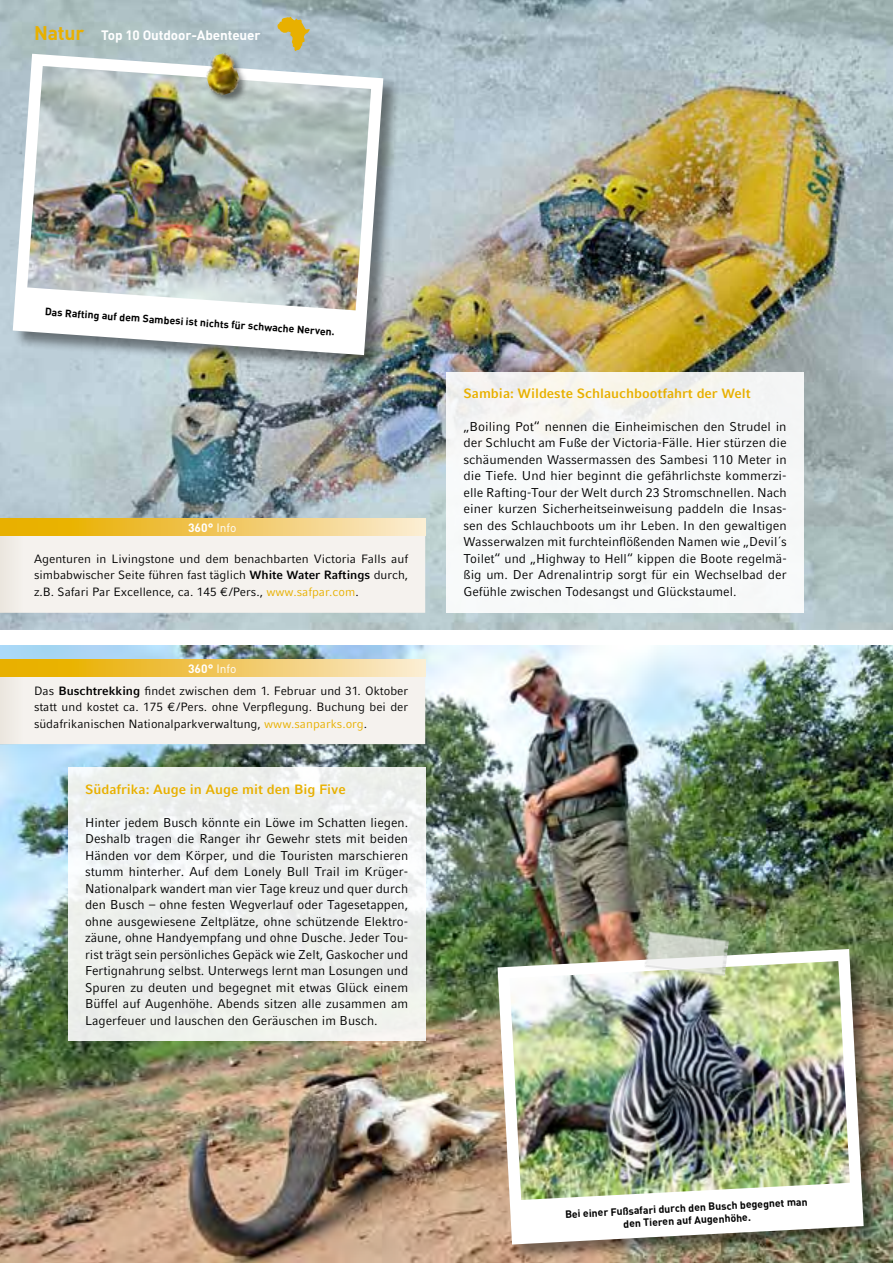
<style>
.page{position:relative;width:893px;height:1263px;background:#fff}
.page>*{position:absolute;margin:0;border:0;box-sizing:border-box;transform-origin:0 0}
.t1{font:700 13.5px "Compatil Fact LT";color:#e8b000}
.t2{font:700 13.5px "DIN";letter-spacing:-.01em;color:#fff}
.t3{font:12.75px/16.5px "Compatil Fact LT";color:#000;text-align:justify}
.t4{font:12px/16.5px "Compatil Fact LT";color:#000;text-align:justify}
.t5{font:700 12px "DIN";color:#fff}
.t6{font:700 10.5px/12.6px "DIN";color:#000;text-align:center}
.s1{font-size:19.5px;color:#e8b000}
.s2{font-weight:400}
.s3{font-weight:700}
.s4{color:#e8b000}
</style>
<div class="page">
<img style="left:0;top:0;width:893px;height:629px">
<img style="left:0;top:645px;width:893px;height:618px">
<div style="left:0;top:662px;width:425px;height:82px;background:#f5f2ee"></div>
<div style="left:0;top:662px;width:34px;height:82px;background:#f2eee9"></div>
<div style="left:497px;top:949px;width:384px;height:313px;background:#000;opacity:.45"></div>
<img style="left:497px;top:949px;width:367px;height:295px">
<img style="left:510px;top:961px;width:340px;height:239px">
<svg style="left:68px;top:767px;width:357px;height:274px;fill:#edefec"></svg>
<img style="left:643px;top:926px;width:87px;height:56px">
<div style="left:446px;top:372px;width:358px;height:240px;background:#f7f8f9"></div>
<div style="left:13px;top:54px;width:387px;height:318px;background:#000;opacity:.45"></div>
<svg style="left:13px;top:54px;width:370px;height:301px"></svg>
<img style="left:27px;top:66px;width:344px;height:244px">
<div style="left:207px;top:53px;width:41px;height:51px;background:#000;opacity:.45"></div>
<img style="left:201px;top:51px;width:41px;height:47px">
<div style="left:0;top:659px;width:425px;height:17px;background:linear-gradient(to right,#e7a800,#fbe8cd)"></div>
<div style="left:0;top:519px;width:425px;height:94px;background:#f5f2ee"></div>
<div style="left:0;top:519px;width:34px;height:94px;background:#f2eee9"></div>
<div style="left:0;top:519px;width:425px;height:17px;background:linear-gradient(to right,#e7a800,#fbe8cd)"></div>
<svg style="left:277px;top:17px;width:33px;height:34px"></svg>
<p class="t2" style="left:34px;top:27px;width:228px"><span class="s1">Natur</span> Top 10 Outdoor-Abenteuer</p>
<p class="t6" style="left:45px;top:305px;width:292px;rotate:4deg">Das Rafting auf dem Sambesi ist nichts für schwache Nerven.</p>
<p class="t5" style="left:188px;top:520px;width:50px">360° <span class="s2">Info</span></p>
<p class="t4" style="left:34px;top:550px;width:376px">Agenturen in Livingstone und dem benachbarten Victoria Falls auf simbabwischer Seite führen fast täglich <span class="s3">White Water Raftings</span> durch, z.B. Safari Par Excellence, ca. 145 €/Pers., <span class="s4">www.safpar.com</span>.</p>
<p class="t5" style="left:188px;top:660px;width:50px">360° <span class="s2">Info</span></p>
<p class="t4" style="left:34px;top:682px;width:376px">Das <span class="s3">Buschtrekking</span> findet zwischen dem 1. Februar und 31. Oktober statt und kostet ca. 175 €/Pers. ohne Verpflegung. Buchung bei der südafrikanischen Nationalparkverwaltung, <span class="s4">www.sanparks.org</span>.</p>
<p class="t1" style="left:85px;top:781px;width:262px">Südafrika: Auge in Auge mit den Big Five</p>
<p class="t3" style="left:85px;top:814px;width:325px">Hinter jedem Busch könnte ein Löwe im Schatten liegen.<br>Deshalb tragen die Ranger ihr Gewehr stets mit beiden Händen vor dem Körper, und die Touristen marschieren stumm hinterher. Auf dem Lonely Bull Trail im Krüger-Nationalpark wandert man vier Tage kreuz und quer durch den Busch – ohne festen Wegverlauf oder Tagesetappen, ohne ausgewiesene Zeltplätze, ohne schützende Elektro&shy;zäune, ohne Handyempfang und ohne Dusche. Jeder Tou&shy;rist trägt sein persönliches Gepäck wie Zelt, Gaskocher und Fertignahrung selbst. Unterwegs lernt man Losungen und Spuren zu deuten und begegnet mit etwas Glück einem Büffel auf Augenhöhe. Abends sitzen alle zusammen am Lagerfeuer und lauschen den Geräuschen im Busch.</p>
<p class="t1" style="left:463px;top:385px;width:289px">Sambia: Wildeste Schlauchbootfahrt der Welt</p>
<p class="t3" style="left:463px;top:418px;width:325px">„Boiling Pot“ nennen die Einheimischen den Strudel in der Schlucht am Fuße der Victoria-Fälle. Hier stürzen die schäumenden Wassermassen des Sambesi 110 Meter in die Tiefe. Und hier beginnt die gefährlichste kommerzi&shy;elle Rafting-Tour der Welt durch 23 Stromschnellen. Nach einer kurzen Sicherheitseinweisung paddeln die Insas&shy;sen des Schlauchboots um ihr Leben. In den gewaltigen Wasserwalzen mit furchteinflößenden Namen wie „Devil´s Toilet“ und „Highway to Hell“ kippen die Boote regelmä&shy;ßig um. Der Adrenalintrip sorgt für ein Wechselbad der Gefühle zwischen Todesangst und Glückstaumel.</p>
<p class="t6" style="left:565px;top:1207px;width:244px;rotate:-3deg">Bei einer Fußsafari durch den Busch begegnet man den Tieren auf Augenhöhe.</p>
</div>
